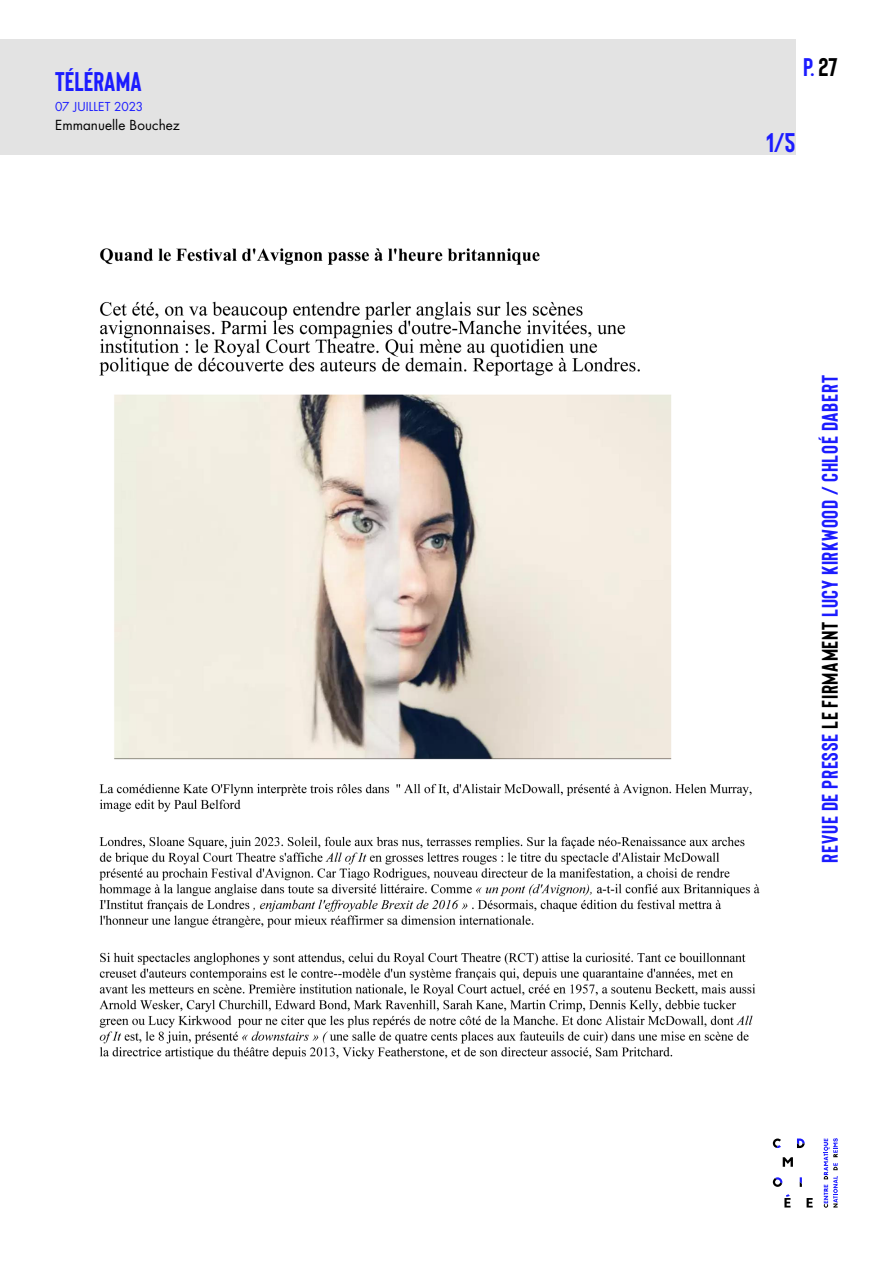
<style>
.page{position:relative;width:893px;height:1263px;background:#fff}
.page>*{position:absolute;margin:0;border:0;box-sizing:border-box;transform-origin:0 0}
.t1{font:700 27px "Bison";letter-spacing:.005em;color:#1c1cff}
.t2{font:700 25.5px "Bison";color:#1c1cff}
.t3{font:700 22.5px "Bison";letter-spacing:.03em;color:#1c1cff}
.t4{font:13.5px "Futura Std";letter-spacing:.005em;color:#000}
.t5{font:12px "Futura Std";letter-spacing:.01em;color:#1c1cff}
.s1{color:#000}
</style>
<div class="page">
<div style="left:0;top:39px;width:795px;height:115px;background:#e3e3e3"></div>
<img style="left:99px;top:248px;width:661px;height:812px">
<svg style="left:784px;top:1194px;width:6px;height:13px"></svg>
<svg style="left:807px;top:1198px;width:6px;height:9px"></svg>
<svg style="left:773px;top:1138px;width:8px;height:10px"></svg>
<svg style="left:797px;top:1138px;width:8px;height:10px"></svg>
<svg style="left:783px;top:1157px;width:10px;height:10px"></svg>
<svg style="left:800px;top:1177px;width:2px;height:10px"></svg>
<svg style="left:773px;top:1177px;width:9px;height:10px"></svg>
<svg style="left:824px;top:1138px;width:14px;height:70px"></svg>
<p class="t1" style="left:55px;top:65px;width:88px">TÉLÉRAMA</p>
<p class="t5" style="left:55px;top:99px;width:89px">07 JUILLET 2023</p>
<p class="t4" style="left:55px;top:117px;width:126px">Emmanuelle Bouchez</p>
<p class="t2" style="left:803px;top:51px;width:36px">p. <span class="s1">27</span></p>
<p class="t1" style="left:766px;top:125px;width:31px">1/5</p>
<p class="t3" style="left:816px;top:863px;width:489px;rotate:-90deg">revue de presse <span class="s1">le firmament</span> lucy kirkwood / Chloé Dabert</p>
</div>
